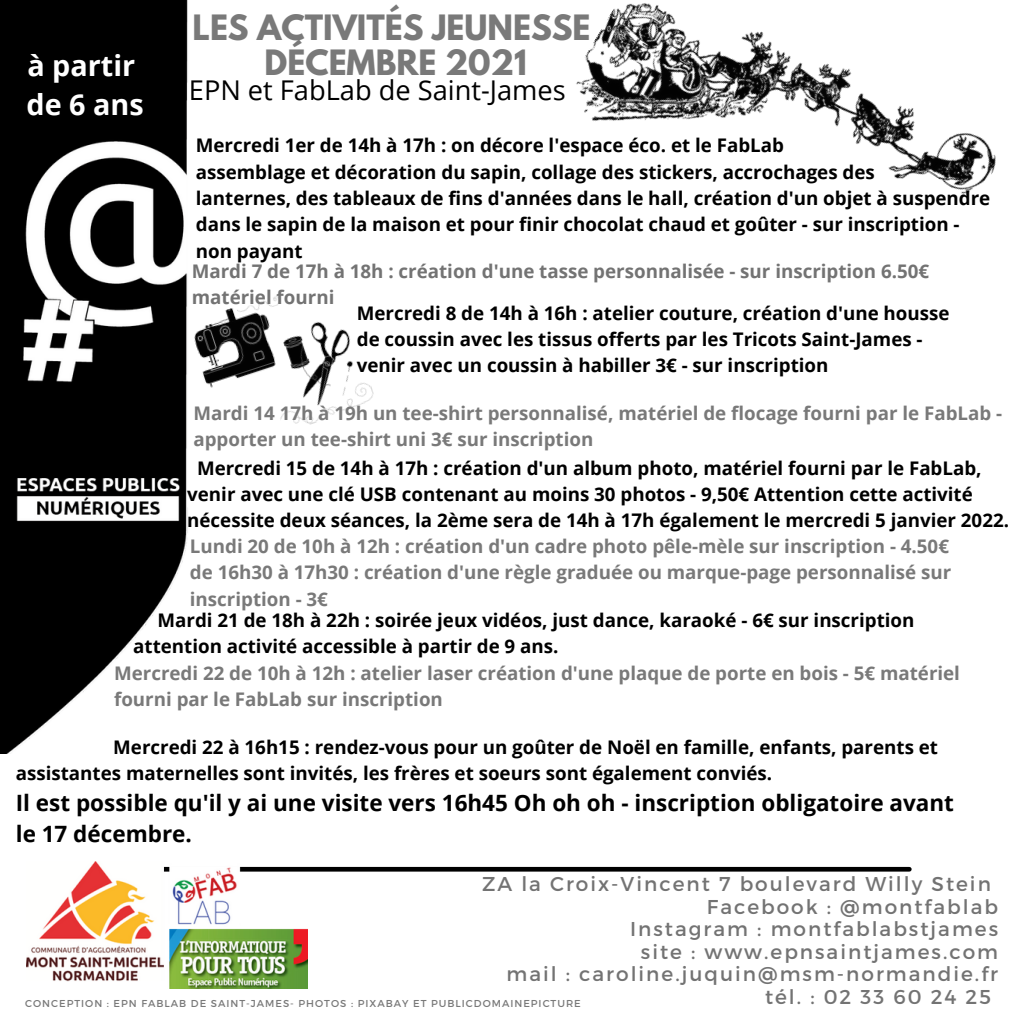
<style>
.page{position:relative;width:1013px;height:1013px;background:#fff}
.page>*{position:absolute;margin:0;border:0;box-sizing:border-box;transform-origin:0 0}
.t1{font:700 30.88px "League Spartan";color:#797979}
.t2{font:700 28.75px "Open Sans";color:#fff}
.t3{font:27.25px "Open Sans";color:#000}
.t4{font:700 22.5px/31px "Open Sans";color:#000}
.t5{font:20px "Montserrat";letter-spacing:.1em;color:#737373}
.t6{font:700 18.75px/26.2px "Open Sans";color:#000}
.t7{font:700 18.75px/26.2px "Open Sans";color:#797979}
.t8{font:700 18.75px/26.2px "Open Sans";color:#737373}
.t9{font:10px "Montserrat";letter-spacing:.1em;color:#797979}
</style>
<div class="page">
<img style="left:0;top:0;width:188px;height:753px">
<div style="left:104px;top:866px;width:805px;height:5px;background:#000"></div>
<img style="left:27px;top:861px;width:281px;height:127px">
<img style="left:576px;top:3px;width:420px;height:191px">
<img style="left:185px;top:274px;width:189px;height:178px">
<p class="t2" style="left:27px;top:45px;width:109px">à partir</p>
<p class="t2" style="left:27px;top:85px;width:119px">de 6 ans</p>
<p class="t1" style="left:192px;top:12px;width:399px">LES ACTIVITÉS JEUNESSE</p>
<p class="t1" style="left:264px;top:47px;width:264px">DÉCEMBRE 2021</p>
<p class="t3" style="left:189px;top:71px;width:378px">EPN et FabLab de Saint-James</p>
<p class="t6" style="left:196px;top:132px;width:589px">Mercredi 1er de 14h à 17h : on décore l'espace éco. et le FabLab</p>
<p class="t6" style="left:196px;top:158px;width:680px">assemblage et décoration du sapin, collage des stickers, accrochages des</p>
<p class="t6" style="left:196px;top:184px;width:796px">lanternes, des tableaux de fins d'années dans le hall, création d'un objet à suspendre dans le sapin de la maison et pour finir chocolat chaud et goûter - sur inscription - non payant</p>
<p class="t8" style="left:192px;top:257px;width:739px">Mardi 7 de 17h à 18h : création d'une tasse personnalisée - sur inscription 6.50€ matériel fourni</p>
<p class="t6" style="left:357px;top:299px;width:594px">Mercredi 8 de 14h à 16h : atelier couture, création d'une housse de coussin avec les tissus offerts par les Tricots Saint-James - venir avec un coussin à habiller 3€ - sur inscription</p>
<p class="t7" style="left:193px;top:399px;width:810px">Mardi 14 17h à 19h un tee-shirt personnalisé, matériel de flocage fourni par le FabLab - apporter un tee-shirt uni 3€ sur inscription</p>
<p class="t6" style="left:197px;top:454px;width:786px">Mercredi 15 de 14h à 17h : création d'un album photo, matériel fourni par le FabLab,</p>
<p class="t6" style="left:187px;top:480px;width:787px">venir avec une clé USB contenant au moins 30 photos - 9,50€ Attention cette activité</p>
<p class="t6" style="left:187px;top:506px;width:823px">nécessite deux séances, la 2ème sera de 14h à 17h également le mercredi 5 janvier 2022.</p>
<p class="t7" style="left:190px;top:532px;width:760px">Lundi 20 de 10h à 12h : création d'un cadre photo pêle-mèle sur inscription - 4.50€</p>
<p class="t7" style="left:190px;top:559px;width:762px">de 16h30 à 17h30 : création d'une règle graduée ou marque-page personnalisé sur inscription - 3€</p>
<p class="t6" style="left:157px;top:606px;width:758px">Mardi 21 de 18h à 22h : soirée jeux vidéos, just dance, karaoké - 6€ sur inscription</p>
<p class="t6" style="left:133px;top:632px;width:427px">attention activité accessible à partir de 9 ans.</p>
<p class="t7" style="left:114px;top:659px;width:847px">Mercredi 22 de 10h à 12h : atelier laser création d'une plaque de porte en bois - 5€ matériel fourni par le FabLab sur inscription</p>
<p class="t6" style="left:16px;top:733px;width:923px;text-indent:97px">Mercredi 22 à 16h15 : rendez-vous pour un goûter de Noël en famille, enfants, parents et assistantes maternelles sont invités, les frères et soeurs sont également conviés.</p>
<p class="t4" style="left:16px;top:786px;width:939px">Il est possible qu'il y ai une visite vers 16h45 Oh oh oh - inscription obligatoire avant le 17 décembre.</p>
<p class="t5" style="left:482px;top:871px;width:510px">ZA la Croix-Vincent 7 boulevard Willy Stein</p>
<p class="t5" style="left:706px;top:893px;width:293px">Facebook : @montfablab</p>
<p class="t5" style="left:630px;top:916px;width:369px">Instagram : montfablabstjames</p>
<p class="t5" style="left:641px;top:938px;width:358px">site : www.epnsaintjames.com</p>
<p class="t5" style="left:506px;top:961px;width:493px">mail : caroline.juquin@msm-normandie.fr</p>
<p class="t9" style="left:25px;top:997px;width:557px">CONCEPTION : EPN FABLAB DE SAINT-JAMES- PHOTOS : PIXABAY ET PUBLICDOMAINEPICTURE</p>
<p class="t5" style="left:765px;top:983px;width:227px">tél. : 02 33 60 24 25</p>
</div>
